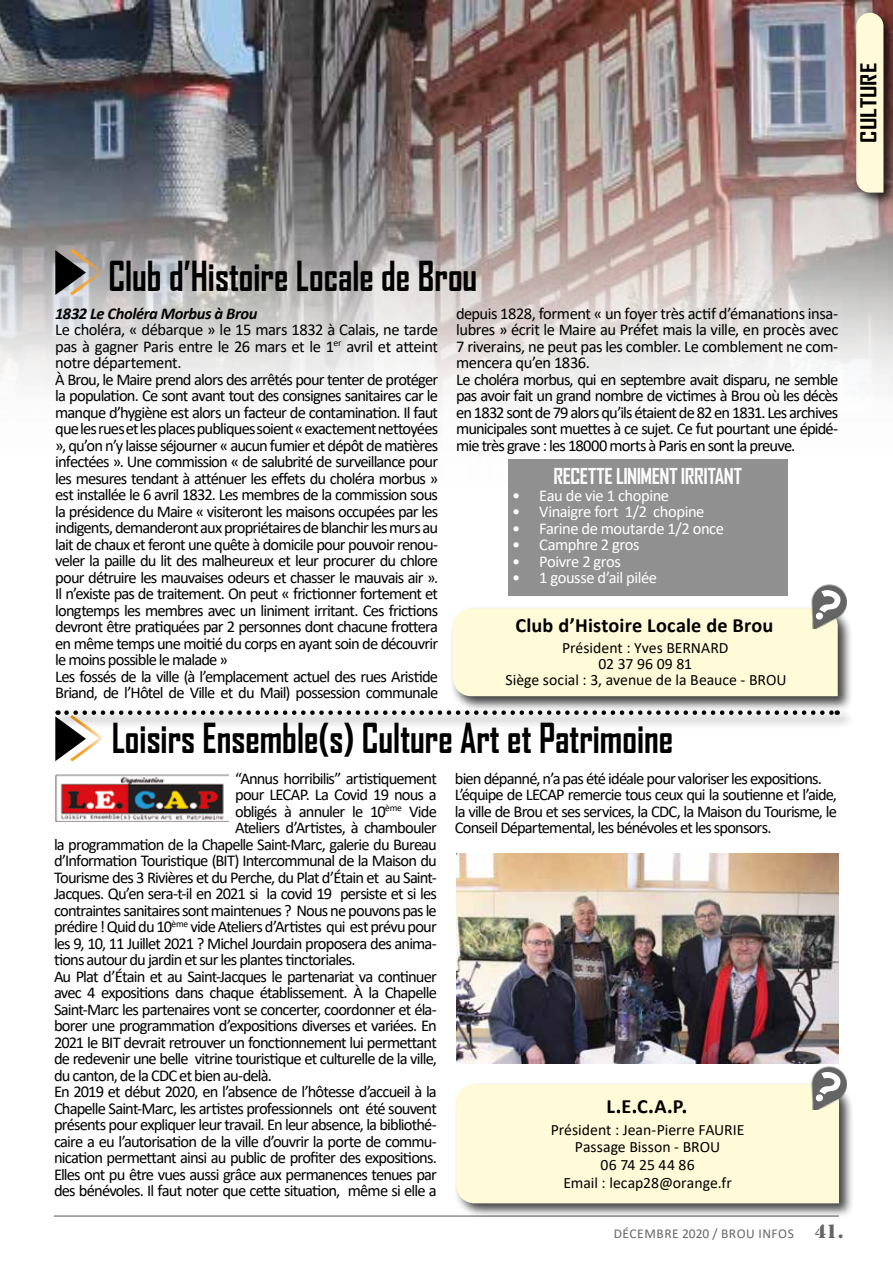
<style>
.page{position:relative;width:893px;height:1263px;background:#fff}
.page>*{position:absolute;margin:0;border:0;box-sizing:border-box;transform-origin:0 0}
.t1{font:700 39.6px "Agency FB";color:#000;scale:.91 1}
.t2{font:700 21px "Agency FB";letter-spacing:-.015em;color:#fff}
.t3{font:700 21px "Agency FB";color:#000;scale:1.25 1}
.t4{font:700 20.25px "Calibri";letter-spacing:.01em;color:#000}
.t5{font:16.5px/16.5px "Calibri";letter-spacing:-.05em;color:#000}
.t6{font:16.5px "Calibri";letter-spacing:-.025em;color:#fff}
.t7{font:italic 700 16.5px "Calibri";letter-spacing:-.025em;color:#000}
.t8{font:15.75px/17.7px "Calibri";color:#000;text-align:center}
.t9{font:13.5px "Calibri";letter-spacing:.04em;color:#666665}
.s1{font-family:"Open Sans";font-weight:400}
.s2{font-family:"Stencil Std";font-size:18px}
</style>
<div class="page">
<hr style="left:54px;top:1215px;width:785px;height:1px;background:#666665">
<img style="left:0;top:0;width:893px;height:527px">
<div style="left:453px;top:1081px;width:401px;height:137px;background:#000;opacity:.75"></div>
<div style="left:456px;top:1084px;width:383px;height:119px;background:#fffbd8"></div>
<img style="left:55px;top:774px;width:174px;height:48px">
<div style="left:450px;top:605px;width:403px;height:106px;background:#000;opacity:.75"></div>
<svg style="left:55px;top:247px;width:49px;height:50px;background:#86807a"></svg>
<div style="left:853px;top:10px;width:40px;height:198px;background:#000;opacity:.75"></div>
<div style="left:856px;top:13px;width:27px;height:180px;background:#fffbd8"></div>
<div style="left:53px;top:708px;width:800px;height:21px;background:#000;opacity:.75"></div>
<svg style="left:55px;top:710px;width:783px;height:52px"></svg>
<img style="left:816px;top:584px;width:30px;height:44px">
<svg style="left:453px;top:590px;width:388px;height:106px;background:#fbf7da"></svg>
<img style="left:806px;top:1063px;width:40px;height:47px">
<svg style="left:816px;top:1072px;width:25px;height:29px"></svg>
<div style="left:508px;top:460px;width:279px;height:136px;background:#909090"></div>
<img style="left:456px;top:853px;width:382px;height:210px">
<p class="t3" style="left:856px;top:143px;width:65px;rotate:-90deg">CULTURE</p>
<h1 class="t1" style="left:108px;top:252px;width:407px">Club d’Histoire Locale de Brou</h1>
<p class="t7" style="left:55px;top:301px;width:204px">1832 Le Choléra Morbus à Brou</p>
<p class="t5" style="left:55px;top:321px;width:384px">Le choléra, « débarque » le 15 mars 1832 à Calais, ne tarde pas à gagner Paris entre le 26 mars et le 1<sup>er</sup> avril et atteint notre département.<br>À Brou, le Maire prend alors des arrêtés pour tenter de protéger la population. Ce sont avant tout des consignes sanitaires car le manque d’hygiène est alors un facteur de contamination. Il faut que les rues et les places publiques soient « exactement nettoyées », qu’on n’y laisse séjourner « aucun fumier et dépôt de matières infectées ». Une commission « de salubrité de surveillance pour les mesures tendant à atténuer les effets du choléra morbus » est installée le 6 avril 1832. Les membres de la commission sous la présidence du Maire « visiteront les maisons occupées par les indigents, demanderont aux propriétaires de blanchir les murs au lait de chaux et feront une quête à domicile pour pouvoir renou&shy;veler la paille du lit des malheureux et leur procurer du chlore pour détruire les mauvaises odeurs et chasser le mauvais air ».<br>Il n’existe pas de traitement. On peut « frictionner fortement et longtemps les membres avec un liniment irritant. Ces frictions devront être pratiquées par 2 personnes dont chacune frottera en même temps une moitié du corps en ayant soin de découvrir le moins possible le malade »<br>Les fossés de la ville (à l’emplacement actuel des rues Aristide Briand, de l’Hôtel de Ville et du Mail) possession communale</p>
<p class="t5" style="left:456px;top:304px;width:384px">depuis 1828, forment « un foyer très actif d’émanations insa&shy;lubres » écrit le Maire au Préfet mais la ville, en procès avec 7 riverains, ne peut pas les combler. Le comblement ne com&shy;mencera qu’en 1836.<br>Le choléra morbus, qui en septembre avait disparu, ne semble pas avoir fait un grand nombre de victimes à Brou où les décès en 1832 sont de 79 alors qu’ils étaient de 82 en 1831. Les archives municipales sont muettes à ce sujet. Ce fut pourtant une épidé&shy;mie très grave : les 18000 morts à Paris en sont la preuve.</p>
<p class="t2" style="left:553px;top:463px;width:190px">RECETTE LINIMENT IRRITANT</p>
<p class="t6" style="left:512px;top:484px;width:158px">• Eau de vie 1 chopine</p>
<p class="t6" style="left:512px;top:500px;width:194px">• Vinaigre fort 1/2 chopine</p>
<p class="t6" style="left:512px;top:517px;width:213px">• Farine de moutarde 1/2 once</p>
<p class="t6" style="left:512px;top:533px;width:129px">• Camphre 2 gros</p>
<p class="t6" style="left:512px;top:550px;width:110px">• Poivre 2 gros</p>
<p class="t6" style="left:512px;top:566px;width:146px">• 1 gousse d’ail pilée</p>
<p class="t4" style="left:516px;top:611px;width:259px">Club d’Histoire Locale de Brou</p>
<p class="t8" style="left:505px;top:639px;width:283px;line-height:16.2px">Président : Yves BERNARD<br>02 37 96 09 81<br>Siège social : 3, avenue de la Beauce - BROU</p>
<h1 class="t1" style="left:112px;top:714px;width:618px">Loisirs Ensemble(s) Culture Art et Patrimoine</h1>
<p class="t5" style="left:235px;top:769px;width:203px">“Annus horribilis” artistiquement</p>
<p class="t5" style="left:235px;top:786px;width:203px">pour LECAP. La Covid 19 nous a</p>
<p class="t5" style="left:235px;top:802px;width:203px">obligés à annuler le 10<sup>ème</sup> Vide</p>
<p class="t5" style="left:235px;top:819px;width:203px">Ateliers d’Artistes, à chambouler</p>
<p class="t5" style="left:54px;top:835px;width:384px">la programmation de la Chapelle Saint-Marc, galerie du Bureau</p>
<p class="t5" style="left:54px;top:852px;width:384px">d’Information Touristique (BIT) Intercommunal de la Maison du</p>
<p class="t5" style="left:54px;top:868px;width:384px">Tourisme des 3 Rivières et du Perche, du Plat d’Étain et au Saint-</p>
<p class="t5" style="left:54px;top:885px;width:384px">Jacques. Qu’en sera-t-il en 2021 si la covid 19 persiste et si les</p>
<p class="t5" style="left:54px;top:901px;width:384px">contraintes sanitaires sont maintenues ? Nous ne pouvons pas le</p>
<p class="t5" style="left:54px;top:918px;width:384px">prédire ! Quid du 10<sup>ème</sup> vide Ateliers d’Artistes qui est prévu pour</p>
<p class="t5" style="left:54px;top:934px;width:384px">les 9, 10, 11 Juillet 2021 ? Michel Jourdain proposera des anima-</p>
<p class="t5" style="left:54px;top:951px;width:303px">tions autour du jardin et sur les plantes tinctoriales.</p>
<p class="t5" style="left:54px;top:967px;width:384px">Au Plat d’Étain et au Saint-Jacques le partenariat va continuer</p>
<p class="t5" style="left:54px;top:984px;width:384px">avec 4 expositions dans chaque établissement. À la Chapelle</p>
<p class="t5" style="left:54px;top:1000px;width:384px">Saint-Marc les partenaires vont se concerter, coordonner et éla-</p>
<p class="t5" style="left:54px;top:1017px;width:384px">borer une programmation d’expositions diverses et variées. En</p>
<p class="t5" style="left:54px;top:1033px;width:384px">2021 le BIT devrait retrouver un fonctionnement lui permettant</p>
<p class="t5" style="left:54px;top:1050px;width:384px">de redevenir une belle vitrine touristique et culturelle de la ville,</p>
<p class="t5" style="left:54px;top:1066px;width:220px">du canton, de la CDC et bien au-delà.</p>
<p class="t5" style="left:54px;top:1083px;width:384px">En 2019 et début 2020, en l’absence de l’hôtesse d’accueil à la</p>
<p class="t5" style="left:54px;top:1099px;width:384px">Chapelle Saint-Marc, les artistes professionnels ont été souvent</p>
<p class="t5" style="left:54px;top:1116px;width:384px">présents pour expliquer leur travail. En leur absence, la bibliothé-</p>
<p class="t5" style="left:54px;top:1132px;width:384px">caire a eu l’autorisation de la ville d’ouvrir la porte de commu-</p>
<p class="t5" style="left:54px;top:1149px;width:384px">nication permettant ainsi au public de profiter des expositions.</p>
<p class="t5" style="left:54px;top:1165px;width:384px">Elles ont pu être vues aussi grâce aux permanences tenues par</p>
<p class="t5" style="left:54px;top:1182px;width:384px">des bénévoles. Il faut noter que cette situation, même si elle a</p>
<p class="t5" style="left:455px;top:769px;width:384px">bien dépanné, n’a pas été idéale pour valoriser les expositions.<br>L’équipe de LECAP remercie tous ceux qui la soutienne et l’aide, la ville de Brou et ses services, la CDC, la Maison du Tourisme, le Conseil Départemental, les bénévoles et les sponsors.</p>
<p class="t4" style="left:607px;top:1091px;width:82px">L<span class="s1">.</span>E<span class="s1">.</span>C<span class="s1">.</span>A<span class="s1">.</span>P<span class="s1">.</span></p>
<p class="t8" style="left:551px;top:1120px;width:195px">Président : Jean-Pierre FAURIE<br>Passage Bisson - BROU<br>06 74 25 44 86<br>Email : lecap28@orange.fr</p>
<p class="t9" style="left:614px;top:1224px;width:232px">DÉCEMBRE 2020 / BROU INFOS <span class="s2">41.</span></p>
</div>
